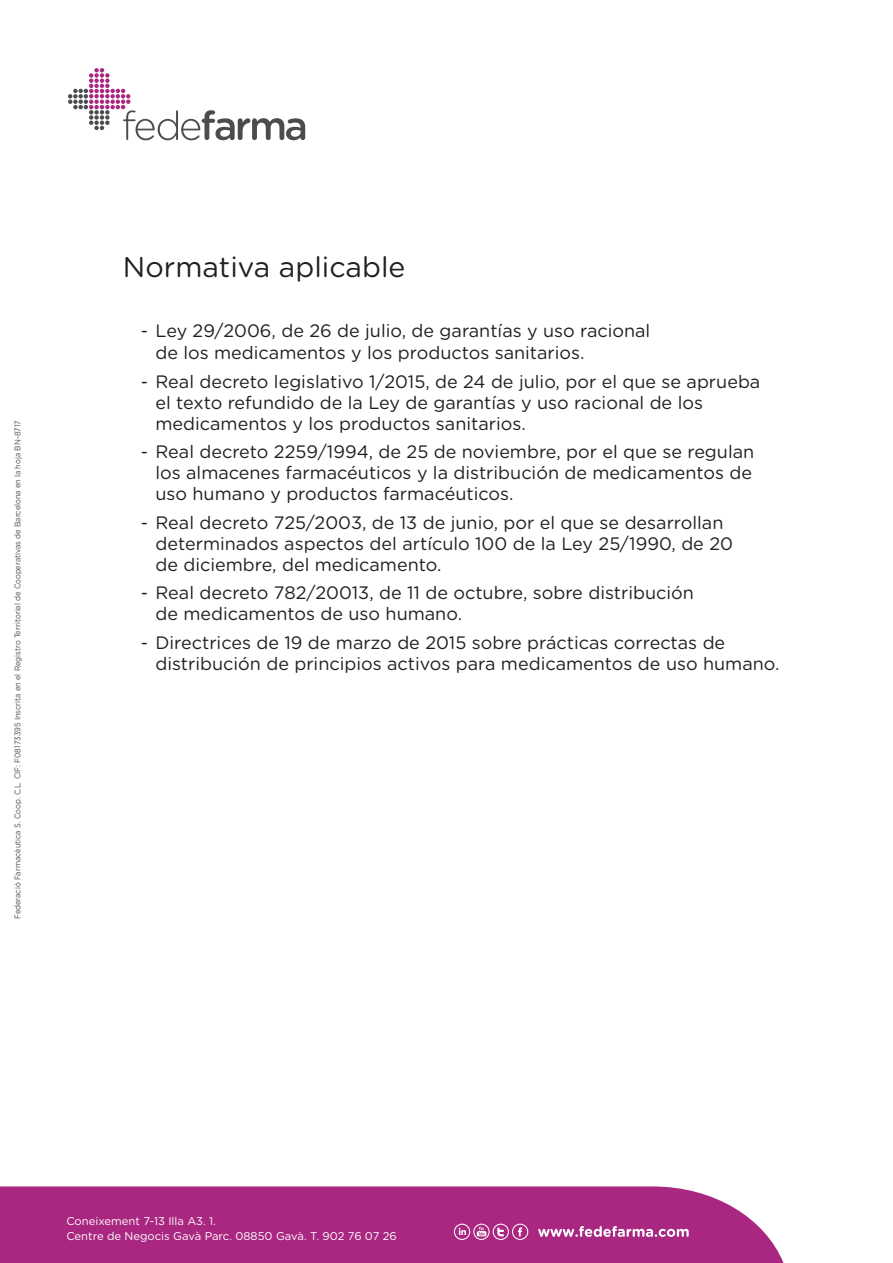
<style>
.page{position:relative;width:893px;height:1263px;background:#fff}
.page>*{position:absolute;margin:0;border:0;box-sizing:border-box;transform-origin:0 0}
.t1{font:28.5px "Gotham Rounded";color:#231f20}
.t2{font:18px/21px "Gotham Rounded";color:#231f20}
.t3{font:11.25px/15px "Gotham Rounded";color:#fff}
.t4{font:8.25px "Gotham Rounded";color:#4b4c4d;scale:.9 1}
</style>
<div class="page">
<div style="left:0;top:1186px;width:784px;height:77px;background:#aa2781"></div>
<svg style="left:68px;top:68px;width:237px;height:72px"></svg>
<svg style="left:538px;top:1226px;width:151px;height:11px"></svg>
<svg style="left:454px;top:1223px;width:74px;height:17px"></svg>
<p class="t4" style="left:12px;top:919px;width:556px;rotate:-90deg">Federació Farmacèutica S. Coop. C.L. CIF: F08173395 Inscrita en el Registro Territorial de Cooperativas de Barcelona en la hoja BN-8717</p>
<h1 class="t1" style="left:123px;top:248px;width:284px">Normativa aplicable</h1>
<p class="t2" style="left:155px;top:319px;width:496px;line-height:21.6px;text-indent:-15px">- Ley 29/2006, de 26 de julio, de garantías y uso racional de los medicamentos y los productos sanitarios.</p>
<p class="t2" style="left:155px;top:370px;width:606px;text-indent:-15px">- Real decreto legislativo 1/2015, de 24 de julio, por el que se aprueba el texto refundido de la Ley de garantías y uso racional de los medicamentos y los productos sanitarios.</p>
<p class="t2" style="left:155px;top:440px;width:600px;text-align:justify;text-indent:-15px">- Real decreto 2259/1994, de 25 de noviembre, por el que se regulan los almacenes farmacéuticos y la distribución de medicamentos de uso humano y productos farmacéuticos.</p>
<p class="t2" style="left:155px;top:511px;width:579px;text-indent:-15px">- Real decreto 725/2003, de 13 de junio, por el que se desarrollan determinados aspectos del artículo 100 de la Ley 25/1990, de 20 de diciembre, del medicamento.</p>
<p class="t2" style="left:155px;top:581px;width:540px;text-indent:-15px">- Real decreto 782/20013, de 11 de octubre, sobre distribución de medicamentos de uso humano.</p>
<p class="t2" style="left:155px;top:631px;width:626px;text-indent:-15px">- Directrices de 19 de marzo de 2015 sobre prácticas correctas de distribución de principios activos para medicamentos de uso humano.</p>
<p class="t3" style="left:66px;top:1213px;width:332px">Coneixement 7-13 Illa A3. 1.<br>Centre de Negocis Gavà Parc. 08850 Gavà. T. 902 76 07 26</p>
</div>
